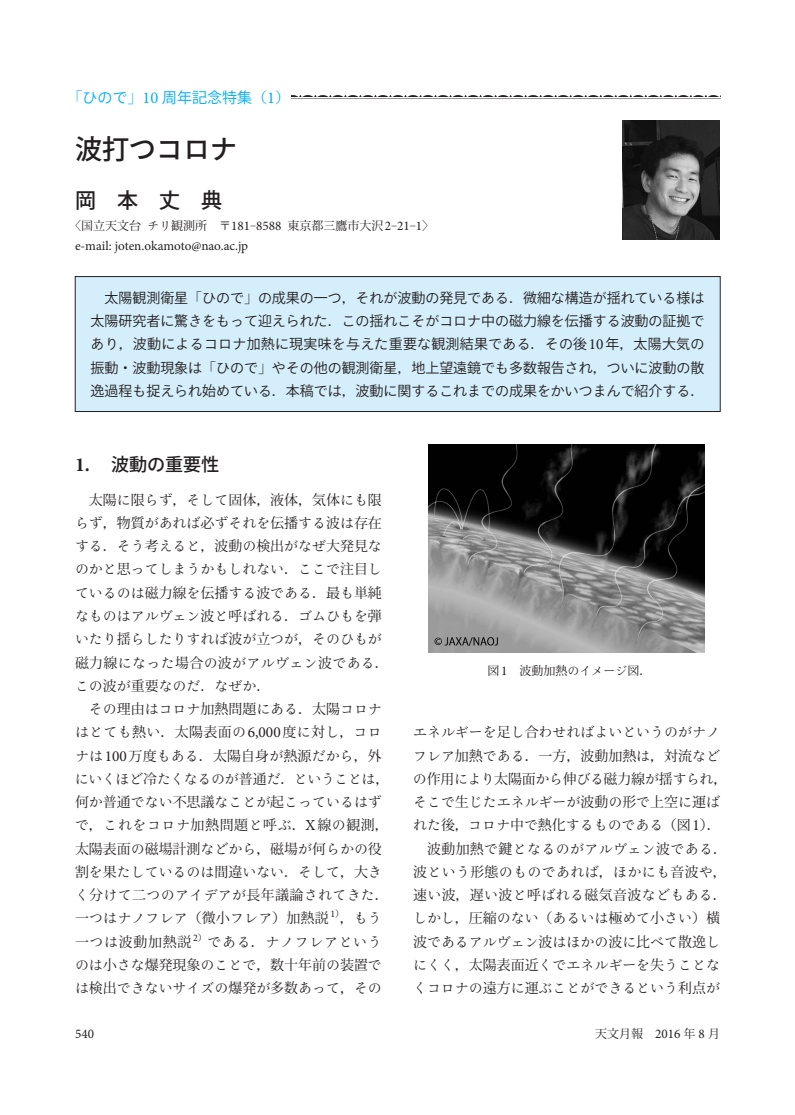
<style>
.page{position:relative;width:795px;height:1115px;background:#fff}
.page>*{position:absolute;margin:0;border:0;box-sizing:border-box;transform-origin:0 0}
.t1{font:500 27px "Ryo Gothic Plus N";color:#231f20}
.t2{font:500 21px "Koz Go Pro";color:#231f20}
.t3{font:500 18px "Koz Go Pro";color:#231f20}
.t4{font:15px "Koz Go Pro";color:#00aeef}
.t5{font:13.95px/23.2px "Ryo Text Plus N";color:#231f20}
.t6{font:13.95px/23.2px "Koz Min Pro";color:#231f20}
.t7{font:13.95px/23.2px "Ryo Text Plus N";letter-spacing:.025em;color:#231f20}
.t8{font:13.95px/23.2px "Ryo Gothic Plus N";color:#231f20;text-align:right}
.t9{font:13.95px/23.2px "Koz Go Pro";color:#231f20}
.t10{font:13.95px "Ryo Text Plus N";letter-spacing:-.035em;color:#231f20}
.t11{font:13.2px "Minion Pro";letter-spacing:-.005em;color:#231f20}
.t12{font:12px "Koz Min Pro";color:#231f20}
.s1{font-family:"Koz Min Pro"}
.s2{font-family:"Ryo Gothic Plus N"}
.s3{font-family:"Minion Pro";font-size:16.5px}
.s4{font-family:"Koz Go Pro"}
.s5{font-family:"Ryo Text Plus N"}
.s6{font-family:"Minion Pro";font-size:13.2px}
.s7{font-family:"Minion Pro";font-size:15.3px}
.s8{font-family:"Minion Pro";font-weight:700;font-size:19.8px}
</style>
<div class="page">
<div style="left:75px;top:276px;width:645px;height:135px;background:#d4effb;border:1px solid #231f20"></div>
<img style="left:428px;top:445px;width:277px;height:207px">
<img style="left:622px;top:120px;width:98px;height:119px">
<img style="left:291px;top:95px;width:429px;height:4px">
<p class="t4" style="left:68px;top:88px;width:224px"><span class="s1">「</span><span class="s2">ひので</span><span class="s1">」</span><span class="s3">10</span> 周年記念特集<span class="s1">（</span><span class="s3">1</span><span class="s1">）</span></p>
<h1 class="t1" style="left:75px;top:132px;width:163px"><span class="s4">波打</span>つコロナ</h1>
<h2 class="t2" style="left:75px;top:186px;width:148px">岡　本　丈　典</h2>
<p class="t12" style="left:69px;top:217px;width:367px">〈国立天文台 <span class="s5">チリ</span>観測所　〒<span class="s6">181</span>‒<span class="s6">8588</span> 東京都三鷹市大沢<span class="s6">2</span>‒<span class="s6">21</span>‒<span class="s6">1</span>〉</p>
<p class="t11" style="left:75px;top:236px;width:175px">e-mail: joten.okamoto@nao.ac.jp</p>
<p class="t8" style="left:91px;top:286px;width:615px"><span class="s4">太陽観測衛星</span><span class="s1">「</span>ひので<span class="s1">」</span>の<span class="s4">成果</span>の<span class="s4">一</span>つ<span class="s1">，</span>それが<span class="s4">波動</span>の<span class="s4">発見</span>である<span class="s1">．</span><span class="s4">微細</span>な<span class="s4">構造</span>が<span class="s4">揺</span>れている<span class="s4">様</span>は<span class="s4">太陽研究者</span>に<span class="s4">驚</span>きをもって<span class="s4">迎</span>えられた<span class="s1">．</span>この<span class="s4">揺</span>れこそがコロナ<span class="s4">中</span>の<span class="s4">磁力線</span>を<span class="s4">伝播</span>する<span class="s4">波動</span>の<span class="s4">証拠</span>で</p>
<p class="t9" style="left:91px;top:333px;width:615px"><span class="s2">あり</span><span class="s1">，</span>波動<span class="s2">によるコロナ</span>加熱<span class="s2">に</span>現実味<span class="s2">を</span>与<span class="s2">えた</span>重要<span class="s2">な</span>観測結果<span class="s2">である</span><span class="s1">．</span><span class="s2">その</span>後<span class="s7">10</span>年<span class="s1">，</span>太陽大気<span class="s2">の</span>振動<span class="s1">・</span>波動現象<span class="s2">は</span><span class="s1">「</span><span class="s2">ひので</span><span class="s1">」</span><span class="s2">やその</span>他<span class="s2">の</span>観測衛星<span class="s1">，</span>地上望遠鏡<span class="s2">でも</span>多数報告<span class="s2">され</span><span class="s1">，</span><span class="s2">ついに</span>波動<span class="s2">の</span>散</p>
<p class="t8" style="left:91px;top:380px;width:615px"><span class="s4">逸過程</span>も<span class="s4">捉</span>えられ<span class="s4">始</span>めている<span class="s1">．</span><span class="s4">本稿</span>では<span class="s1">，</span><span class="s4">波動</span>に<span class="s4">関</span>するこれまでの<span class="s4">成果</span>をかいつまんで<span class="s4">紹介</span>する<span class="s1">．</span></p>
<p class="t3" style="left:75px;top:453px;width:145px"><span class="s8">1.</span> 波動<span class="s2">の</span>重要性</p>
<p class="t6" style="left:89px;top:487px;width:294px">太陽<span class="s5">に</span>限<span class="s5">らず</span>，<span class="s5">そして</span>固体，液体，気体<span class="s5">にも</span>限</p>
<p class="t5" style="left:75px;top:511px;width:315px">らず<span class="s1">，物質</span>があれば<span class="s1">必</span>ずそれを<span class="s1">伝播</span>する<span class="s1">波</span>は<span class="s1">存在</span>する<span class="s1">．</span>そう<span class="s1">考</span>えると<span class="s1">，波動</span>の<span class="s1">検出</span>がなぜ<span class="s1">大発見</span>なのかと<span class="s1">思</span>ってしまうかもしれない<span class="s1">．</span>ここで<span class="s1">注目</span>しているのは<span class="s1">磁力線</span>を<span class="s1">伝播</span>する<span class="s1">波</span>である<span class="s1">．最</span>も<span class="s1">単純</span>なものはアルヴェン<span class="s1">波</span>と<span class="s1">呼</span>ばれる<span class="s1">．</span>ゴムひもを<span class="s1">弾</span>いたり<span class="s1">揺</span>らしたりすれば<span class="s1">波</span>が<span class="s1">立</span>つが<span class="s1">，</span>そのひもが<span class="s1">磁力線</span>になった<span class="s1">場合</span>の<span class="s1">波</span>がアルヴェン<span class="s1">波</span>である<span class="s1">．</span>この<span class="s1">波</span>が<span class="s1">重要</span>なのだ<span class="s1">．</span>なぜか<span class="s1">．</span></p>
<p class="t5" style="left:75px;top:697px;width:308px;text-align:right">その<span class="s1">理由</span>はコロナ<span class="s1">加熱問題</span>にある<span class="s1">．太陽</span>コロナはとても<span class="s1">熱</span>い<span class="s1">．太陽表面</span>の<span class="s7">6,000</span><span class="s1">度</span>に<span class="s1">対</span>し<span class="s1">，</span>コロ</p>
<p class="t6" style="left:75px;top:743px;width:308px"><span class="s5">ナは</span><span class="s7">100</span>万度<span class="s5">もある</span>．太陽自身<span class="s5">が</span>熱源<span class="s5">だから</span>，外</p>
<p class="t5" style="left:75px;top:767px;width:316px">にいくほど<span class="s1">冷</span>たくなるのが<span class="s1">普通</span>だ<span class="s1">．</span>ということは<span class="s1">，何</span>か<span class="s1">普通</span>でない<span class="s1">不思議</span>なことが<span class="s1">起</span>こっているはず</p>
<p class="t6" style="left:75px;top:813px;width:315px"><span class="s5">で</span>，<span class="s5">これをコロナ</span>加熱問題<span class="s5">と</span>呼<span class="s5">ぶ</span>．<span class="s7">X</span>線<span class="s5">の</span>観測，太陽表面<span class="s5">の</span>磁場計測<span class="s5">などから</span>，磁場<span class="s5">が</span>何<span class="s5">らかの</span>役</p>
<p class="t7" style="left:75px;top:860px;width:315px"><span class="s1">割</span>を<span class="s1">果</span>たしているのは<span class="s1">間違</span>いない<span class="s1">．</span>そして<span class="s1">，大</span>きく<span class="s1">分</span>けて<span class="s1">二</span>つのアイデアが<span class="s1">長年議論</span>されてきた<span class="s1">．一</span>つはナノフレア<span class="s1">（微小</span>フレア<span class="s1">）加熱説</span> <sup>1</sup><sup>）</sup><span class="s1">，</span>もう<span class="s1">一</span>つは<span class="s1">波動加熱説</span><sup>2</sup><sup>）</sup>である<span class="s1">．</span>ナノフレアという</p>
<p class="t6" style="left:75px;top:952px;width:308px"><span class="s5">のは</span>小<span class="s5">さな</span>爆発現象<span class="s5">のことで</span>，数十年前<span class="s5">の</span>装置<span class="s5">で</span></p>
<p class="t5" style="left:75px;top:976px;width:308px">は<span class="s1">検出</span>できないサイズの<span class="s1">爆発</span>が<span class="s1">多数</span>あって<span class="s1">，</span>その</p>
<p class="t12" style="left:488px;top:662px;width:165px">図<span class="s6">1</span>　波動加熱<span class="s5">のイメージ</span>図．</p>
<p class="t5" style="left:413px;top:720px;width:308px">エネルギーを<span class="s1">足</span>し<span class="s1">合</span>わせればよいというのがナノ</p>
<p class="t6" style="left:413px;top:743px;width:308px"><span class="s5">フレア</span>加熱<span class="s5">である</span>．一方，波動加熱<span class="s5">は</span>，対流<span class="s5">など</span></p>
<p class="t10" style="left:413px;top:770px;width:316px">の<span class="s1">作用</span>により<span class="s1">太陽面</span>から<span class="s1">伸</span>びる<span class="s1">磁力線</span>が<span class="s1">揺</span>すられ<span class="s1">，</span></p>
<p class="t5" style="left:413px;top:790px;width:308px">そこで<span class="s1">生</span>じたエネルギーが<span class="s1">波動</span>の<span class="s1">形</span>で<span class="s1">上空</span>に<span class="s1">運</span>ば</p>
<p class="t5" style="left:413px;top:813px;width:309px">れた<span class="s1">後，</span>コロナ<span class="s1">中</span>で<span class="s1">熱化</span>するものである<span class="s1">（図</span><span class="s7">1</span><span class="s1">）．</span></p>
<p class="t7" style="left:427px;top:836px;width:301px"><span class="s1">波動加熱</span>で<span class="s1">鍵</span>となるのがアルヴェン<span class="s1">波</span>である<span class="s1">．</span></p>
<p class="t7" style="left:413px;top:860px;width:315px"><span class="s1">波</span>という<span class="s1">形態</span>のものであれば<span class="s1">，</span>ほかにも<span class="s1">音波</span>や<span class="s1">，</span></p>
<p class="t6" style="left:413px;top:882px;width:315px">速<span class="s5">い</span>波，遅<span class="s5">い</span>波<span class="s5">と</span>呼<span class="s5">ばれる</span>磁気音波<span class="s5">などもある</span>．</p>
<p class="t5" style="left:413px;top:906px;width:308px;text-align:justify">しかし<span class="s1">，圧縮</span>のない<span class="s1">（</span>あるいは<span class="s1">極</span>めて<span class="s1">小</span>さい<span class="s1">）横波</span>であるアルヴェン<span class="s1">波</span>はほかの<span class="s1">波</span>に<span class="s1">比</span>べて<span class="s1">散逸</span>しにくく<span class="s1">，太陽表面近</span>くでエネルギーを<span class="s1">失</span>うことなくコロナの<span class="s1">遠方</span>に<span class="s1">運</span>ぶことができるという<span class="s1">利点</span>が</p>
<p class="t11" style="left:75px;top:1024px;width:21px">540</p>
<p class="t12" style="left:595px;top:1024px;width:126px">天文月報　<span class="s6">2016</span> 年 <span class="s6">8</span> 月</p>
</div>
